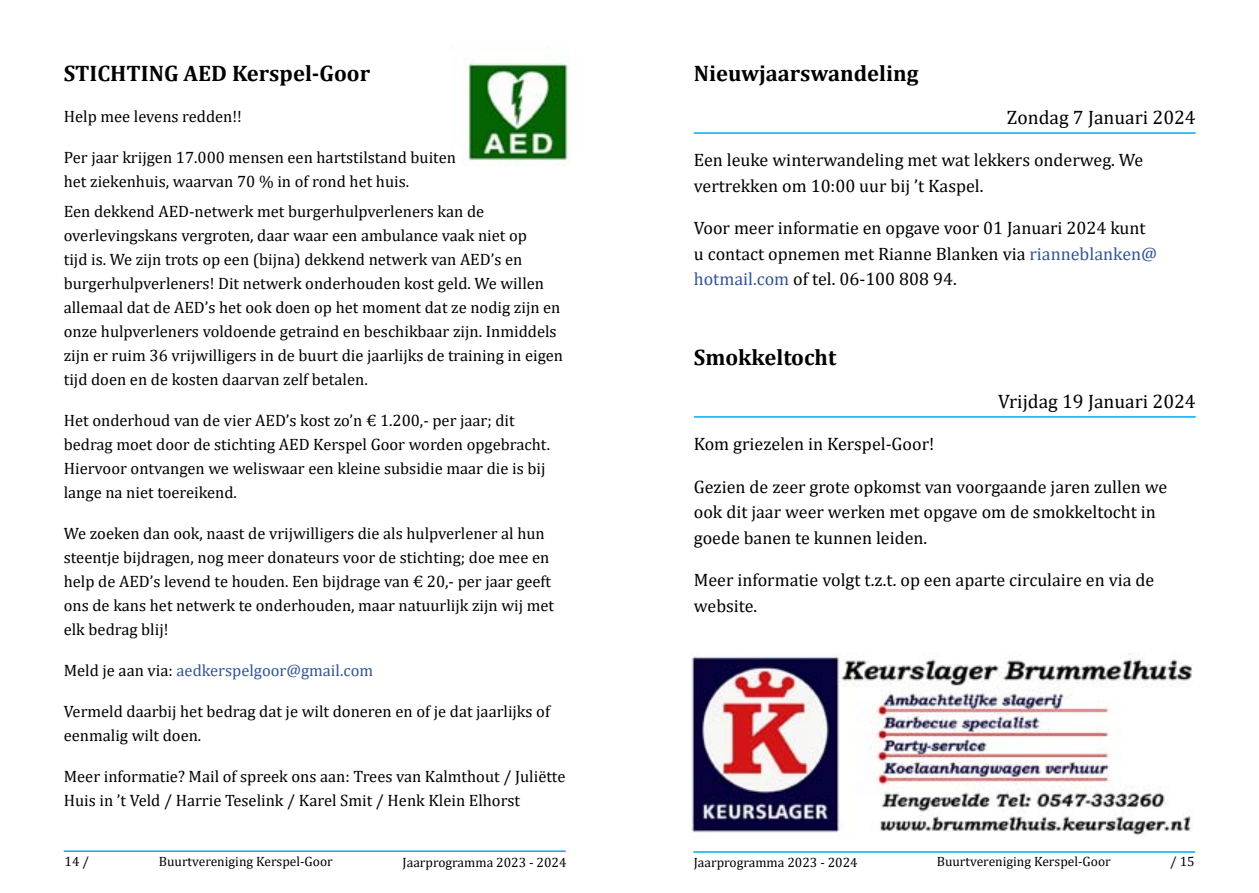
<style>
.page{position:relative;width:1259px;height:893px;background:#fff}
.page>*{position:absolute;margin:0;border:0;box-sizing:border-box;transform-origin:0 0}
.t1{font:700 22.5px "Cambria";color:#000}
.t2{font:19.5px "Cambria";color:#000}
.t3{font:18px/25.5px "Cambria";color:#000}
.t4{font:16.5px/24px "Cambria";color:#000}
.t5{font:16.5px "Cambria";color:#325596}
.t6{font:13.5px "Cambria";color:#000}
.s1{color:#000}
.s2{color:#325596}
</style>
<div class="page">
<hr style="left:64px;top:850px;width:502px;height:2px;background:#00aeef">
<hr style="left:693px;top:851px;width:502px;height:2px;background:#00aeef">
<img style="left:451px;top:46px;width:119px;height:120px">
<img style="left:689px;top:654px;width:503px;height:182px">
<hr style="left:694px;top:132px;width:501px;height:2px;background:#00aeef">
<hr style="left:694px;top:416px;width:501px;height:2px;background:#00aeef">
<h1 class="t1" style="left:64px;top:58px;width:308px">STICHTING AED Kerspel-Goor</h1>
<p class="t4" style="left:64px;top:105px;width:180px">Help mee levens redden!!</p>
<p class="t4" style="left:64px;top:146px;width:394px">Per jaar krijgen 17.000 mensen een hartstilstand buiten het ziekenhuis, waarvan 70 % in of rond het huis.</p>
<p class="t4" style="left:64px;top:199px;width:501px">Een dekkend AED-netwerk met burgerhulpverleners kan de overlevingskans vergroten, daar waar een ambulance vaak niet op<br>tijd is. We zijn trots op een (bijna) dekkend netwerk van AED’s en burgerhulpverleners! Dit netwerk onderhouden kost geld. We willen allemaal dat de AED’s het ook doen op het moment dat ze nodig zijn en onze hulpverleners voldoende getraind en beschikbaar zijn. Inmiddels zijn er ruim 36 vrijwilligers in de buurt die jaarlijks de training in eigen tijd doen en de kosten daarvan zelf betalen.</p>
<p class="t4" style="left:64px;top:408px;width:488px">Het onderhoud van de vier AED’s kost zo’n € 1.200,- per jaar; dit bedrag moet door de stichting AED Kerspel Goor worden opgebracht.<br>Hiervoor ontvangen we weliswaar een kleine subsidie maar die is bij lange na niet toereikend.</p>
<p class="t4" style="left:64px;top:521px;width:492px">We zoeken dan ook, naast de vrijwilligers die als hulpverlener al hun steentje bijdragen, nog meer donateurs voor de stichting; doe mee en help de AED’s levend te houden. Een bijdrage van € 20,- per jaar geeft ons de kans het netwerk te onderhouden, maar natuurlijk zijn wij met elk bedrag blij!</p>
<p class="t5" style="left:64px;top:661px;width:311px"><span class="s1">Meld je aan via:</span> aedkerspelgoor@gmail.com</p>
<p class="t4" style="left:64px;top:699px;width:488px">Vermeld daarbij het bedrag dat je wilt doneren en of je dat jaarlijks of eenmalig wilt doen.</p>
<p class="t4" style="left:64px;top:764px;width:503px">Meer informatie? Mail of spreek ons aan: Trees van Kalmthout / Juliëtte<br>Huis in ’t Veld / Harrie Teselink / Karel Smit / Henk Klein Elhorst</p>
<h1 class="t1" style="left:694px;top:58px;width:226px">Nieuwjaarswandeling</h1>
<p class="t2" style="left:1007px;top:106px;width:190px">Zondag 7 Januari 2024</p>
<p class="t3" style="left:694px;top:147px;width:451px">Een leuke winterwandeling met wat lekkers onderweg. We vertrekken om 10:00 uur bij ’t Kaspel.</p>
<p class="t3" style="left:694px;top:215px;width:465px">Voor meer informatie en opgave voor 01 Januari 2024 kunt u contact opnemen met Rianne Blanken via <span class="s2">rianneblanken@ hotmail.com</span> of tel. 06-100 808 94.</p>
<h1 class="t1" style="left:694px;top:342px;width:144px">Smokkeltocht</h1>
<p class="t2" style="left:998px;top:389px;width:199px">Vrijdag 19 Januari 2024</p>
<p class="t3" style="left:694px;top:431px;width:242px">Kom griezelen in Kerspel-Goor!</p>
<p class="t3" style="left:694px;top:474px;width:475px">Gezien de zeer grote opkomst van voorgaande jaren zullen we ook dit jaar weer werken met opgave om de smokkeltocht in goede banen te kunnen leiden.</p>
<p class="t3" style="left:694px;top:567px;width:462px">Meer informatie volgt t.z.t. op een aparte circulaire en via de website.</p>
<p class="t6" style="left:65px;top:854px;width:26px">14 /</p>
<p class="t6" style="left:159px;top:853px;width:175px">Buurtvereniging Kerspel-Goor</p>
<p class="t6" style="left:403px;top:855px;width:165px">Jaarprogramma 2023 - 2024</p>
<p class="t6" style="left:694px;top:854px;width:165px">Jaarprogramma 2023 - 2024</p>
<p class="t6" style="left:937px;top:853px;width:175px">Buurtvereniging Kerspel-Goor</p>
<p class="t6" style="left:1170px;top:854px;width:26px">/ 15</p>
</div>
